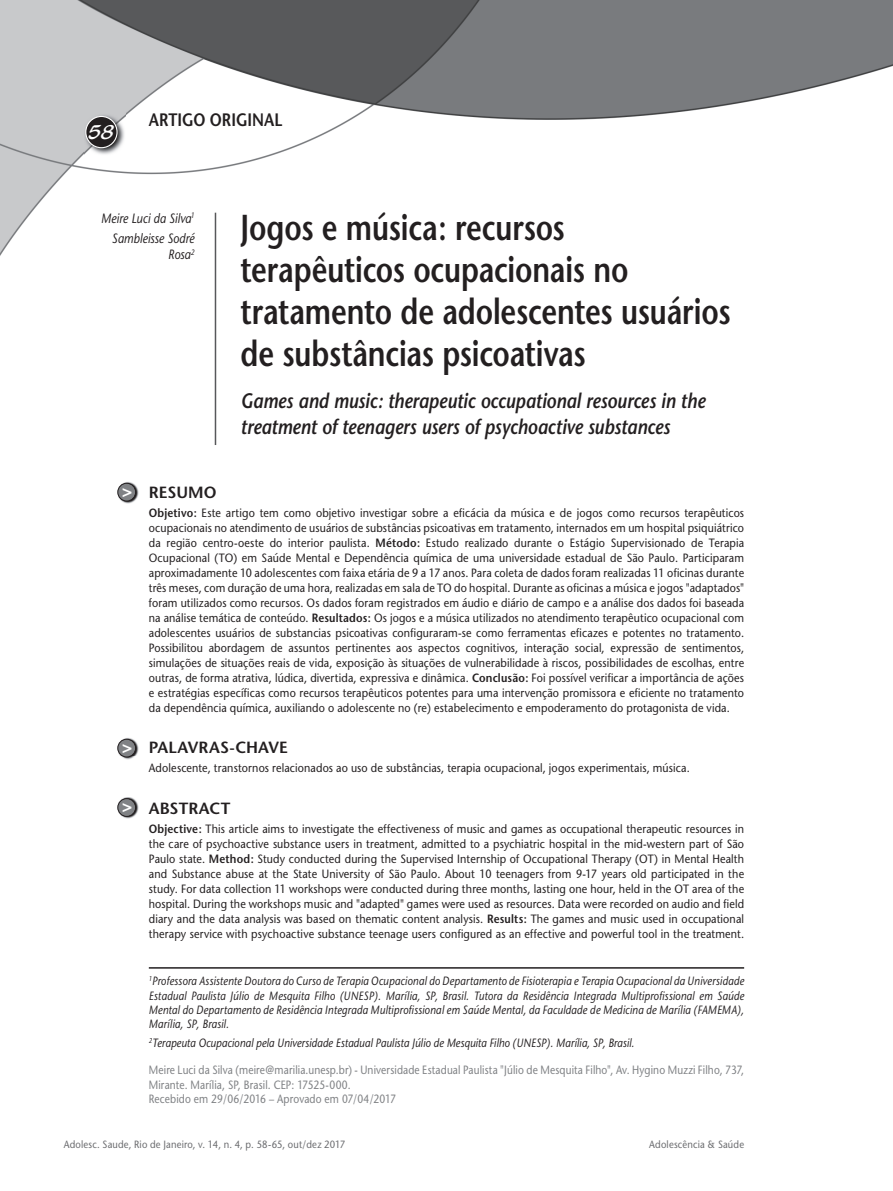
<style>
.page{position:relative;width:893px;height:1191px;background:#fff}
.page>*{position:absolute;margin:0;border:0;box-sizing:border-box;transform-origin:0 0}
.t1{font:600 36px/42px "Stone Sans";letter-spacing:-.005em;color:#231f20;scale:.8 1}
.t2{font:italic 600 21px/25.5px "Stone Sans";letter-spacing:-.005em;color:#231f20;scale:.85 1}
.t3{font:21px "Blacklight D";color:#fff}
.t4{font:600 18px "Stone Sans";color:#231f20;scale:.85 1}
.t5{font:700 17.25px "Helvetica";color:#fff}
.t6{font:600 16.2px "Stone Sans";letter-spacing:.005em;color:#231f20}
.t7{font:italic 13.5px/20.4px "Stone Sans";letter-spacing:.005em;color:#231f20;text-align:right;scale:.85 1}
.t8{font:12px/15px "Stone Sans";letter-spacing:.01em;color:#231f20;text-align:justify;scale:.9 1}
.t9{font:italic 12px/14.4px "Stone Sans";letter-spacing:.01em;color:#231f20;text-align:justify;scale:.85 1}
.t10{font:12px/14.4px "Stone Sans";letter-spacing:.01em;color:#808285;scale:.85 1}
.t11{font:10.5px "Stone Sans";letter-spacing:.02em;color:#6c6d70;scale:.9 1}
.s1{font-weight:600}
</style>
<div class="page">
<img style="left:0;top:0;width:893px;height:752px">
<img style="left:84px;top:114px;width:41px;height:42px">
<div style="left:86px;top:116px;width:31px;height:32px;background:#231f20;border-radius:50%"></div>
<div style="left:85px;top:116px;width:33px;height:32px;border:1px solid #fff;border-radius:50%"></div>
<hr style="left:215px;top:213px;width:1px;height:232px;background:#57585a">
<hr style="left:149px;top:967px;width:595px;height:1px;background:#231f20">
<img style="left:118px;top:482px;width:21px;height:21px">
<div style="left:118px;top:483px;width:18px;height:18px;background:#808285;border-radius:50%"></div>
<div style="left:117px;top:483px;width:19px;height:18px;border:1px solid #231f20;border-radius:50%"></div>
<img style="left:118px;top:738px;width:21px;height:21px">
<div style="left:118px;top:739px;width:18px;height:18px;background:#808285;border-radius:50%"></div>
<div style="left:117px;top:738px;width:19px;height:19px;border:1px solid #231f20;border-radius:50%"></div>
<img style="left:119px;top:797px;width:20px;height:21px">
<div style="left:118px;top:798px;width:18px;height:18px;background:#808285;border-radius:50%"></div>
<div style="left:117px;top:798px;width:19px;height:19px;border:1px solid #231f20;border-radius:50%"></div>
<h2 class="t3" style="left:88px;top:119px;width:28px">58</h2>
<h3 class="t4" style="left:149px;top:109px;width:159px">ARTIGO ORIGINAL</h3>
<p class="t7" style="left:101px;top:208px;width:111px">Meire Luci da Silva<sup>1<br></sup>Sambleisse Sodré</p>
<p class="t7" style="left:168px;top:244px;width:33px">Rosa<sup>2</sup></p>
<h1 class="t1" style="left:241px;top:206px;width:614px">Jogos e música: recursos terapêuticos ocupacionais no tratamento de adolescentes usuários de substâncias psicoativas</h1>
<h2 class="t2" style="left:241px;top:388px;width:548px">Games and music: therapeutic occupational resources in the treatment of teenagers users of psychoactive substances</h2>
<h3 class="t5" style="left:122px;top:480px;width:12px">&gt;</h3>
<h3 class="t5" style="left:122px;top:736px;width:12px">&gt;</h3>
<h3 class="t5" style="left:122px;top:795px;width:12px">&gt;</h3>
<h3 class="t6" style="left:149px;top:482px;width:69px">RESUMO</h3>
<p class="t8" style="left:149px;top:505px;width:663px"><span class="s1">Objetivo:</span> Este artigo tem como objetivo investigar sobre a eficácia da música e de jogos como recursos terapêuticos ocupacionais no atendimento de usuários de substâncias psicoativas em tratamento, internados em um hospital psiquiátrico da região centro-oeste do interior paulista. <span class="s1">Método:</span> Estudo realizado durante o Estágio Supervisionado de Terapia Ocupacional (TO) em Saúde Mental e Dependência química de uma universidade estadual de São Paulo. Participaram aproximadamente 10 adolescentes com faixa etária de 9 a 17 anos. Para coleta de dados foram realizadas 11 oficinas durante três meses, com duração de uma hora, realizadas em sala de TO do hospital. Durante as oficinas a música e jogos "adaptados" foram utilizados como recursos. Os dados foram registrados em áudio e diário de campo e a análise dos dados foi baseada na análise temática de conteúdo. <span class="s1">Resultados:</span> Os jogos e a música utilizados no atendimento terapêutico ocupacional com adolescentes usuários de substancias psicoativas configuraram-se como ferramentas eficazes e potentes no tratamento.<br>Possibilitou abordagem de assuntos pertinentes aos aspectos cognitivos, interação social, expressão de sentimentos, simulações de situações reais de vida, exposição às situações de vulnerabilidade à riscos, possibilidades de escolhas, entre outras, de forma atrativa, lúdica, divertida, expressiva e dinâmica. <span class="s1">Conclusão:</span> Foi possível verificar a importância de ações e estratégias específicas como recursos terapêuticos potentes para uma intervenção promissora e eficiente no tratamento da dependência química, auxiliando o adolescente no (re) estabelecimento e empoderamento do protagonista de vida.</p>
<h3 class="t6" style="left:149px;top:738px;width:141px">PALAVRAS-CHAVE</h3>
<p class="t8" style="left:149px;top:761px;width:603px">Adolescente, transtornos relacionados ao uso de substâncias, terapia ocupacional, jogos experimentais, música.</p>
<h3 class="t6" style="left:149px;top:798px;width:83px">ABSTRACT</h3>
<p class="t8" style="left:149px;top:821px;width:663px"><span class="s1">Objective:</span> This article aims to investigate the effectiveness of music and games as occupational therapeutic resources in the care of psychoactive substance users in treatment, admitted to a psychiatric hospital in the mid-western part of São Paulo state. <span class="s1">Method:</span> Study conducted during the Supervised Internship of Occupational Therapy (OT) in Mental Health and Substance abuse at the State University of São Paulo. About 10 teenagers from 9-17 years old participated in the study. For data collection 11 workshops were conducted during three months, lasting one hour, held in the OT area of the hospital. During the workshops music and "adapted" games were used as resources. Data were recorded on audio and field diary and the data analysis was based on thematic content analysis. <span class="s1">Results:</span> The games and music used in occupational therapy service with psychoactive substance teenage users configured as an effective and powerful tool in the treatment.</p>
<p class="t9" style="left:149px;top:974px;width:702px"><sup>1</sup>Professora Assistente Doutora do Curso de Terapia Ocupacional do Departamento de Fisioterapia e Terapia Ocupacional da Universidade Estadual Paulista Júlio de Mesquita Filho (UNESP). Marília, SP, Brasil. Tutora da Residência Integrada Multiprofissional em Saúde Mental do Departamento de Residência Integrada Multiprofissional em Saúde Mental, da Faculdade de Medicina de Marília (FAMEMA), Marília, SP, Brasil.</p>
<p class="t9" style="left:149px;top:1035px;width:573px"><sup>2</sup>Terapeuta Ocupacional pela Universidade Estadual Paulista Júlio de Mesquita Filho (UNESP). Marília, SP, Brasil.</p>
<p class="t10" style="left:149px;top:1062px;width:702px">Meire Luci da Silva (meire@marilia.unesp.br) - Universidade Estadual Paulista "Júlio de Mesquita Filho", Av. Hygino Muzzi Filho, 737,<br>Mirante. Marília, SP, Brasil. CEP: 17525-000.<br>Recebido em 29/06/2016 – Aprovado em 07/04/2017</p>
<p class="t11" style="left:64px;top:1137px;width:314px">Adolesc. Saude, Rio de Janeiro, v. 14, n. 4, p. 58-65, out/dez 2017</p>
<p class="t11" style="left:649px;top:1137px;width:107px">Adolescência &amp; Saúde</p>
</div>
